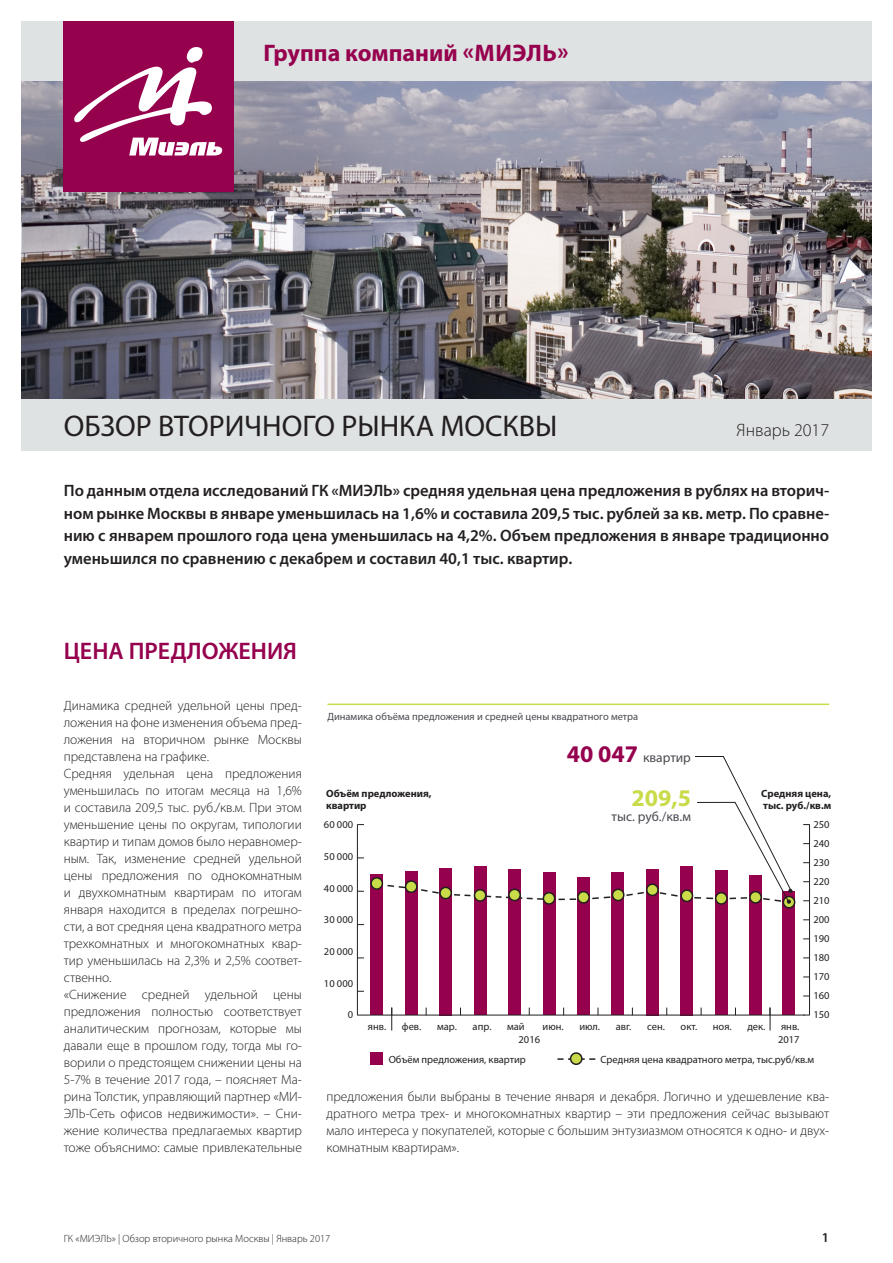
<style>
.page{position:relative;width:893px;height:1263px;background:#fff}
.page>*{position:absolute;margin:0;border:0;box-sizing:border-box;transform-origin:0 0}
.t1{font:30px "Myriad Pro";color:#231f20}
.t2{font:700 24px "Myriad Pro";color:#96014e}
.t3{font:600 24px "Myriad Pro";color:#96014e}
.t4{font:700 24px "Myriad Pro";color:#c9db49}
.t5{font:300 18px "Myriad Pro";color:#231f20}
.t6{font:600 16.5px/22.5px "Myriad Pro";color:#231f20;text-align:justify}
.t7{font:300 13.5px/17px "Myriad Pro";color:#231f20;text-align:justify}
.t8{font:13.5px "Myriad Pro";color:#494a50}
.t9{font:600 13.5px "Myriad Pro";color:#231f20}
.t10{font:10.5px "Myriad Pro";color:#231f20}
.t11{font:10.5px "Myriad Pro";color:#494a50}
.t12{font:700 10.5px "Myriad Pro";color:#231f20}
.t13{font:300 10.5px "Myriad Pro";color:#231f20}
.s1{font-weight:700;font-size:24px;color:#96014e}
.s2{color:#fff}
</style>
<div class="page">
<img style="left:21px;top:81px;width:851px;height:319px">
<div style="left:21px;top:21px;width:851px;height:60px;background:#dfe2e3"></div>
<div style="left:21px;top:400px;width:851px;height:51px;background:#dfe2e3"></div>
<div style="left:64px;top:21px;width:170px;height:170px;background:#96014e"></div>
<svg style="left:74px;top:47px;width:149px;height:109px"></svg>
<div style="left:749px;top:875px;width:13px;height:140px;background:#96014e"></div>
<div style="left:782px;top:891px;width:13px;height:124px;background:#96014e"></div>
<div style="left:370px;top:1052px;width:13px;height:13px;background:#96014e"></div>
<div style="left:370px;top:874px;width:13px;height:141px;background:#96014e"></div>
<div style="left:405px;top:871px;width:13px;height:144px;background:#96014e"></div>
<div style="left:439px;top:868px;width:13px;height:147px;background:#96014e"></div>
<div style="left:474px;top:867px;width:12px;height:148px;background:#96014e"></div>
<div style="left:508px;top:869px;width:13px;height:146px;background:#96014e"></div>
<div style="left:543px;top:873px;width:12px;height:142px;background:#96014e"></div>
<div style="left:577px;top:878px;width:13px;height:137px;background:#96014e"></div>
<div style="left:611px;top:873px;width:13px;height:142px;background:#96014e"></div>
<div style="left:646px;top:869px;width:13px;height:146px;background:#96014e"></div>
<div style="left:680px;top:866px;width:13px;height:149px;background:#96014e"></div>
<div style="left:715px;top:870px;width:13px;height:145px;background:#96014e"></div>
<hr style="left:357px;top:1015px;width:447px;height:1px;background:#231f20">
<hr style="left:357px;top:824px;width:1px;height:191px;background:#231f20">
<svg style="left:770px;top:1007px;width:1px;height:23px"></svg>
<svg style="left:391px;top:1007px;width:1px;height:23px"></svg>
<hr style="left:809px;top:824px;width:1px;height:191px;background:#231f20">
<div style="left:371px;top:878px;width:11px;height:11px;background:#c9db49;border-radius:50%"></div>
<div style="left:370px;top:877px;width:13px;height:13px;border:2px solid #231f20;border-radius:50%"></div>
<div style="left:543px;top:892px;width:12px;height:13px;border:2px solid #231f20;border-radius:50%"></div>
<div style="left:715px;top:892px;width:13px;height:13px;border:2px solid #231f20;border-radius:50%"></div>
<div style="left:783px;top:896px;width:12px;height:12px;background:#c9db49;border-radius:50%"></div>
<div style="left:783px;top:896px;width:12px;height:12px;border:2px solid #231f20;border-radius:50%"></div>
<svg style="left:557px;top:1058px;width:38px;height:2px"></svg>
<div style="left:571px;top:1053px;width:11px;height:11px;background:#c9db49;border-radius:50%"></div>
<div style="left:570px;top:1052px;width:13px;height:13px;border:2px solid #231f20;border-radius:50%"></div>
<hr style="left:327px;top:703px;width:502px;height:2px;background:#c9db49">
<svg style="left:378px;top:756px;width:414px;height:148px"></svg>
<p class="t2" style="left:264px;top:37px;width:307px">Группа компаний «МИЭЛЬ»</p>
<p class="t1" style="left:64px;top:407px;width:495px">ОБЗОР ВТОРИЧНОГО РЫНКА МОСКВЫ</p>
<p class="t5" style="left:737px;top:419px;width:94px">Январь 2017</p>
<p class="t6" style="left:64px;top:479px;width:767px">По данным отдела исследований ГК «МИЭЛЬ» средняя удельная цена предложения в рублях на вторич&shy;ном рынке Москвы в январе уменьшилась на 1,6% и составила 209,5 тыс. рублей за кв. метр. По сравне&shy;нию с январем прошлого года цена уменьшилась на 4,2%. Объем предложения в январе традиционно уменьшился по сравнению с декабрем и составил 40,1 тыс. квартир.</p>
<p class="t3" style="left:64px;top:636px;width:235px">ЦЕНА ПРЕДЛОЖЕНИЯ</p>
<p class="t7" style="left:64px;top:697px;width:240px">Динамика средней удельной цены пред&shy;ложения на фоне изменения объема пред&shy;ложения на вторичном рынке Москвы представлена на графике.</p>
<p class="t7" style="left:64px;top:765px;width:240px">Средняя удельная цена предложения уменьшилась по итогам месяца на 1,6% и составила 209,5 тыс. руб./кв.м. При этом уменьшение цены по округам, типологии квартир и типам домов было неравномер&shy;ным. Так, изменение средней удельной цены предложения по однокомнатным и двухкомнатным квартирам по итогам января находится в пределах погрешно&shy;сти, а вот средняя цена квадратного метра трехкомнатных и многокомнатных квар&shy;тир уменьшилась на 2,3% и 2,5% соответ&shy;ственно.</p>
<p class="t7" style="left:64px;top:986px;width:240px">«Снижение средней удельной цены предложения полностью соответствует аналитическим прогнозам, которые мы давали еще в прошлом году, тогда мы го&shy;ворили о предстоящем снижении цены на 5-7% в течение 2017 года, – поясняет Ма&shy;рина Толстик, управляющий партнер «МИ-ЭЛЬ-Сеть офисов недвижимости». – Сни&shy;жение количества предлагаемых квартир тоже объяснимо: самые привлекательные</p>
<p class="t11" style="left:327px;top:710px;width:312px">Динамика объёма предложения и средней цены квадратного метра</p>
<p class="t8" style="left:567px;top:749px;width:126px"><span class="s1">40 047</span> квартир</p>
<p class="t4" style="left:631px;top:782px;width:61px">209,5</p>
<p class="t8" style="left:612px;top:808px;width:81px">тыс. руб./кв.м</p>
<p class="t12" style="left:326px;top:786px;width:107px">Объём предложения,</p>
<p class="t12" style="left:326px;top:799px;width:42px">квартир</p>
<p class="t10" style="left:324px;top:818px;width:31px">60 000</p>
<p class="t10" style="left:324px;top:850px;width:31px">50 000</p>
<p class="t10" style="left:324px;top:882px;width:31px">40 000</p>
<p class="t10" style="left:324px;top:913px;width:31px">30 000</p>
<p class="t10" style="left:324px;top:945px;width:31px">20 000</p>
<p class="t10" style="left:324px;top:976px;width:31px">10 000</p>
<p class="t10" style="left:348px;top:1008px;width:7px">0</p>
<p class="t12" style="left:761px;top:786px;width:72px">Средняя цена,</p>
<p class="t12" style="left:763px;top:799px;width:70px">тыс. руб./кв.м</p>
<p class="t10" style="left:813px;top:818px;width:18px">250</p>
<p class="t10" style="left:813px;top:837px;width:18px">240</p>
<p class="t10" style="left:813px;top:856px;width:18px">230</p>
<p class="t10" style="left:813px;top:875px;width:18px">220</p>
<p class="t10" style="left:813px;top:894px;width:18px">210</p>
<p class="t10" style="left:813px;top:913px;width:18px">200</p>
<p class="t10" style="left:813px;top:932px;width:18px">190</p>
<p class="t10" style="left:813px;top:951px;width:18px">180</p>
<p class="t10" style="left:813px;top:970px;width:18px">170</p>
<p class="t10" style="left:813px;top:989px;width:18px">160</p>
<p class="t10" style="left:813px;top:1008px;width:18px">150</p>
<p class="t10" style="left:368px;top:1020px;width:20px">янв.</p>
<p class="t10" style="left:402px;top:1020px;width:21px">фев.</p>
<p class="t10" style="left:437px;top:1020px;width:21px">мар.</p>
<p class="t10" style="left:473px;top:1020px;width:20px">апр.</p>
<p class="t10" style="left:507px;top:1020px;width:21px">май<span class="s2">.</span></p>
<p class="t10" style="left:543px;top:1020px;width:23px">июн.</p>
<p class="t10" style="left:579px;top:1020px;width:22px">июл.</p>
<p class="t10" style="left:616px;top:1020px;width:17px">авг.</p>
<p class="t10" style="left:647px;top:1020px;width:19px">сен.</p>
<p class="t10" style="left:681px;top:1020px;width:18px">окт.</p>
<p class="t10" style="left:713px;top:1020px;width:20px">ноя.</p>
<p class="t10" style="left:747px;top:1020px;width:19px">дек.</p>
<p class="t10" style="left:781px;top:1020px;width:20px">янв.</p>
<p class="t10" style="left:519px;top:1033px;width:23px">2016</p>
<p class="t10" style="left:778px;top:1033px;width:23px">2017</p>
<p class="t10" style="left:389px;top:1053px;width:139px">Объём предложения, квартир</p>
<p class="t10" style="left:600px;top:1053px;width:215px">Средняя цена квадратного метра, тыс.руб/кв.м</p>
<p class="t7" style="left:326px;top:1088px;width:504px">предложения были выбраны в течение января и декабря. Логично и удешевление ква&shy;дратного метра трех- и многокомнатных квартир – эти предложения сейчас вызывают мало интереса у покупателей, которые с большим энтузиазмом относятся к одно- и двух&shy;комнатным квартирам».</p>
<p class="t13" style="left:64px;top:1232px;width:268px">ГК «МИЭЛЬ» | Обзор вторичного рынка Москвы | Январь 2017</p>
<p class="t9" style="left:822px;top:1228px;width:9px">1</p>
</div>
